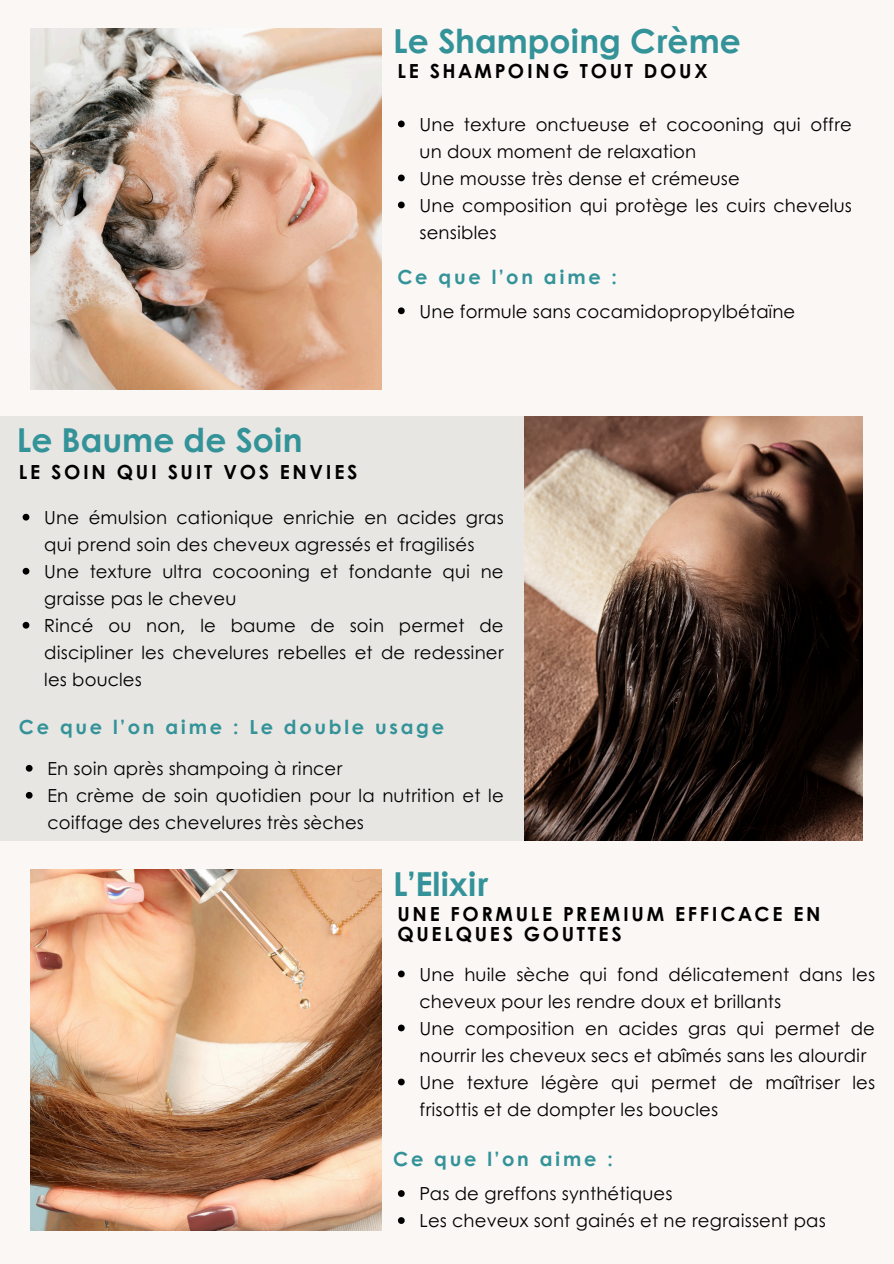
<style>
.page{position:relative;width:894px;height:1264px;background:#fff}
.page>*{position:absolute;margin:0;border:0;box-sizing:border-box;transform-origin:0 0}
.t1{font:700 33px "Century Gothic";color:#339399}
.t2{font:700 19.35px/19.2px "Century Gothic";letter-spacing:.14em;color:#000}
.t3{font:700 19.35px "Century Gothic";letter-spacing:.14em;color:#339399}
.t4{font:18px/27px "Century Gothic";letter-spacing:.01em;color:#000}
</style>
<div class="page">
<div style="left:0;top:0;width:893px;height:1263px;background:#faf7f5"></div>
<img style="left:31px;top:28px;width:350px;height:361px">
<div style="left:0;top:416px;width:861px;height:424px;background:#e8e6e3"></div>
<img style="left:524px;top:416px;width:337px;height:424px">
<img style="left:31px;top:869px;width:350px;height:361px">
<svg style="left:398px;top:120px;width:6px;height:7px"></svg>
<svg style="left:398px;top:174px;width:6px;height:7px"></svg>
<svg style="left:398px;top:201px;width:6px;height:7px"></svg>
<svg style="left:398px;top:307px;width:6px;height:7px"></svg>
<svg style="left:23px;top:514px;width:6px;height:6px"></svg>
<svg style="left:23px;top:568px;width:6px;height:6px"></svg>
<svg style="left:23px;top:622px;width:6px;height:6px"></svg>
<svg style="left:26px;top:765px;width:7px;height:6px"></svg>
<svg style="left:26px;top:792px;width:7px;height:6px"></svg>
<svg style="left:398px;top:970px;width:6px;height:7px"></svg>
<svg style="left:398px;top:1024px;width:6px;height:7px"></svg>
<svg style="left:398px;top:1078px;width:6px;height:7px"></svg>
<svg style="left:398px;top:1190px;width:6px;height:6px"></svg>
<svg style="left:398px;top:1217px;width:6px;height:6px"></svg>
<p class="t1" style="left:393px;top:16px;width:349px">Le Shampoing Crème</p>
<h3 class="t2" style="left:397px;top:61px;width:311px">LE SHAMPOING TOUT DOUX</h3>
<p class="t4" style="left:419px;top:110px;width:433px">Une texture onctueuse et cocooning qui offre un doux moment de relaxation</p>
<p class="t4" style="left:419px;top:164px;width:321px">Une mousse très dense et crémeuse</p>
<p class="t4" style="left:419px;top:191px;width:433px">Une composition qui protège les cuirs chevelus sensibles</p>
<h1 class="t3" style="left:397px;top:262px;width:221px">Ce que l’on aime :</h1>
<h2 class="t4" style="left:419px;top:297px;width:377px">Une formule sans cocamidopropylbétaïne</h2>
<p class="t1" style="left:17px;top:415px;width:287px">Le Baume de Soin</p>
<p class="t2" style="left:19px;top:461px;width:340px">LE SOIN QUI SUIT VOS ENVIES</p>
<p class="t4" style="left:44px;top:503px;width:461px">Une émulsion cationique enrichie en acides gras qui prend soin des cheveux agressés et fragilisés</p>
<h3 class="t4" style="left:44px;top:557px;width:461px">Une texture ultra cocooning et fondante qui ne graisse pas le cheveu</h3>
<p class="t4" style="left:44px;top:611px;width:461px;text-align:justify">Rincé ou non, le baume de soin permet de discipliner les chevelures rebelles et de redessiner les boucles</p>
<p class="t3" style="left:19px;top:712px;width:426px">Ce que l’on aime : Le double usage</p>
<p class="t4" style="left:47px;top:754px;width:296px">En soin après shampoing à rincer</p>
<p class="t4" style="left:47px;top:781px;width:457px">En crème de soin quotidien pour la nutrition et le coiffage des chevelures très sèches</p>
<p class="t1" style="left:393px;top:859px;width:96px">L’Elixir</p>
<p class="t2" style="left:397px;top:903px;width:424px">UNE FORMULE PREMIUM EFFICACE EN<br>QUELQUES GOUTTES</p>
<h1 class="t4" style="left:419px;top:959px;width:457px">Une huile sèche qui fond délicatement dans les cheveux pour les rendre doux et brillants</h1>
<h2 class="t4" style="left:419px;top:1013px;width:457px">Une composition en acides gras qui permet de nourrir les cheveux secs et abîmés sans les alourdir</h2>
<p class="t4" style="left:419px;top:1067px;width:457px">Une texture légère qui permet de maîtriser les frisottis et de dompter les boucles</p>
<h3 class="t3" style="left:393px;top:1144px;width:221px">Ce que l’on aime :</h3>
<p class="t4" style="left:419px;top:1179px;width:254px">Pas de greffons synthétiques</p>
<p class="t4" style="left:419px;top:1206px;width:407px">Les cheveux sont gainés et ne regraissent pas</p>
</div>
